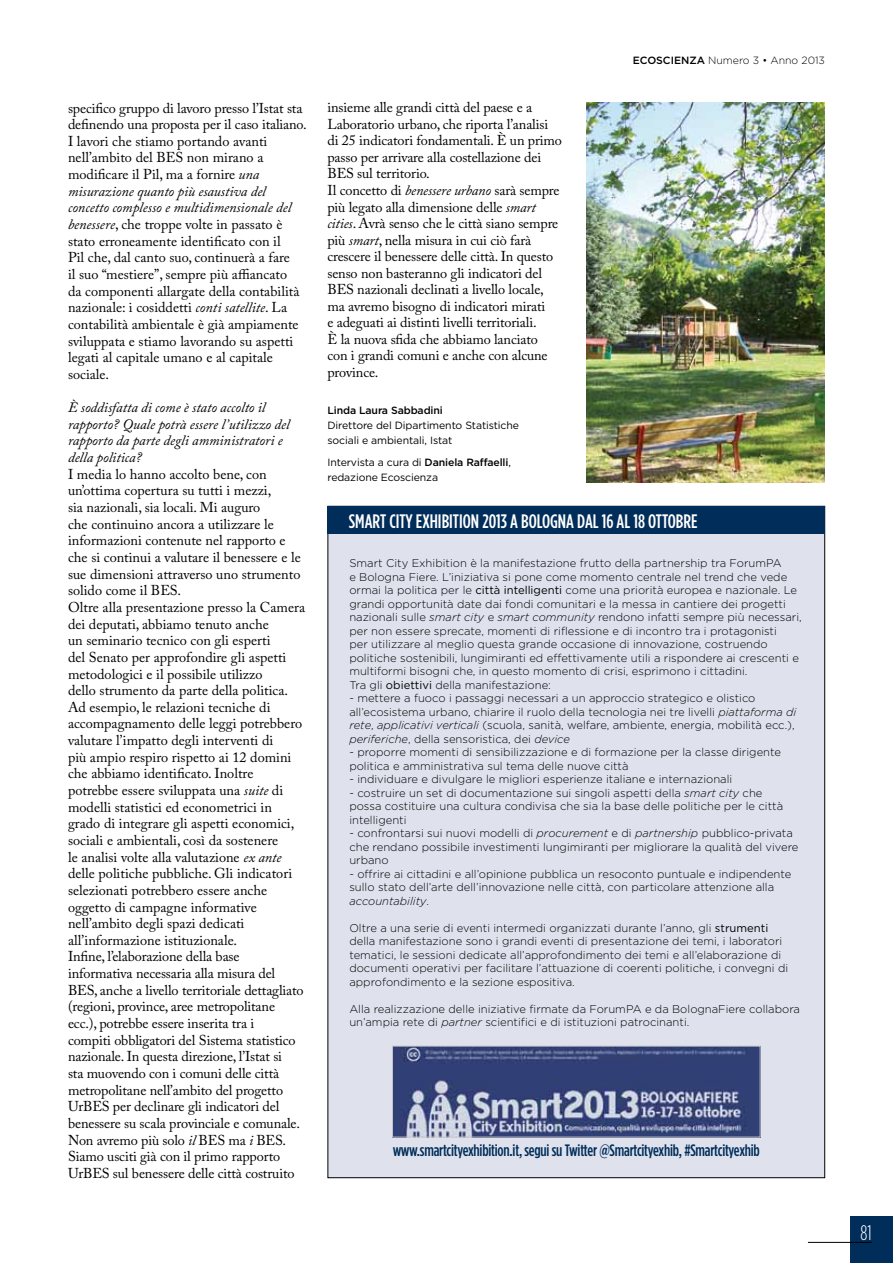
<style>
.page{position:relative;width:893px;height:1263px;background:#fff}
.page>*{position:absolute;margin:0;border:0;box-sizing:border-box;transform-origin:0 0}
.t1{font:300 condensed 21px "Gotham HTF";color:#fff}
.t2{font:500 19.5px "Gotham Condensed";color:#fff}
.t3{font:500 condensed 16.5px "Gotham HTF";letter-spacing:-.015em;color:#002d59}
.t4{font:14.25px/16.6px "Adobe Caslon Pro";color:#000}
.t5{font:italic 14.25px/16.6px "Adobe Caslon Pro";color:#000}
.t6{font:300 11.25px/13.5px "Gotham HTF";color:#000}
.t7{font:10.5px/15px "Gotham HTF";letter-spacing:-.01em;color:#000}
.t8{font:300 10.5px "Gotham HTF";color:#000}
.t9{font:500 10.5px "Gotham HTF";letter-spacing:-.01em;color:#000}
.s1{font-style:italic}
.s2{font-weight:500}
.s3{font-weight:400}
</style>
<div class="page">
<div style="left:850px;top:1216px;width:43px;height:47px;background:#002d59"></div>
<hr style="left:808px;top:1242px;width:64px;height:1px;background:#000">
<img style="left:587px;top:102px;width:238px;height:381px">
<div style="left:328px;top:506px;width:497px;height:672px;background:#dfe2ed"></div>
<div style="left:328px;top:506px;width:497px;height:28px;background:#002d59"></div>
<img style="left:394px;top:1048px;width:364px;height:87px">
<div style="left:392px;top:1046px;width:368px;height:91px;border:1px solid #c6c6c6"></div>
<p class="t4" style="left:68px;top:99px;width:240px">specifico gruppo di lavoro presso l’Istat sta definendo una proposta per il caso italiano.<br>I lavori che stiamo portando avanti nell’ambito del BES non mirano a modificare il Pil, ma a fornire <span class="s1">una misurazione quanto più esaustiva del concetto complesso e multidimensionale del benessere</span>, che troppe volte in passato è stato erroneamente identificato con il<br>Pil che, dal canto suo, continuerà a fare<br>il suo “mestiere”, sempre più affiancato<br>da componenti allargate della contabilità nazionale: i cosiddetti <span class="s1">conti satellite</span>. La contabilità ambientale è già ampiamente sviluppata e stiamo lavorando su aspetti legati al capitale umano e al capitale sociale.</p>
<p class="t5" style="left:68px;top:399px;width:223px">È soddisfatta di come è stato accolto il rapporto? Quale potrà essere l’utilizzo del rapporto da parte degli amministratori e della politica?</p>
<p class="t4" style="left:68px;top:465px;width:239px">I media lo hanno accolto bene, con un’ottima copertura su tutti i mezzi,<br>sia nazionali, sia locali. Mi auguro<br>che continuino ancora a utilizzare le informazioni contenute nel rapporto e che si continui a valutare il benessere e le sue dimensioni attraverso uno strumento solido come il BES.<br>Oltre alla presentazione presso la Camera dei deputati, abbiamo tenuto anche<br>un seminario tecnico con gli esperti<br>del Senato per approfondire gli aspetti metodologici e il possibile utilizzo<br>dello strumento da parte della politica.<br>Ad esempio, le relazioni tecniche di accompagnamento delle leggi potrebbero valutare l’impatto degli interventi di<br>più ampio respiro rispetto ai 12 domini che abbiamo identificato. Inoltre potrebbe essere sviluppata una <span class="s1">suite</span> di modelli statistici ed econometrici in grado di integrare gli aspetti economici, sociali e ambientali, così da sostenere<br>le analisi volte alla valutazione <span class="s1">ex ante </span>delle politiche pubbliche. Gli indicatori selezionati potrebbero essere anche oggetto di campagne informative nell’ambito degli spazi dedicati all’informazione istituzionale.<br>Infine, l’elaborazione della base informativa necessaria alla misura del BES, anche a livello territoriale dettagliato (regioni, province, aree metropolitane ecc.), potrebbe essere inserita tra i<br>compiti obbligatori del Sistema statistico nazionale. In questa direzione, l’Istat si<br>sta muovendo con i comuni delle città metropolitane nell’ambito del progetto UrBES per declinare gli indicatori del benessere su scala provinciale e comunale.<br>Non avremo più solo <span class="s1">il</span> BES ma <span class="s1">i</span> BES.<br>Siamo usciti già con il primo rapporto UrBES sul benessere delle città costruito</p>
<p class="t4" style="left:327px;top:99px;width:236px">insieme alle grandi città del paese e a Laboratorio urbano, che riporta l’analisi di 25 indicatori fondamentali. è un primo passo per arrivare alla costellazione dei BES sul territorio.<br>Il concetto di <span class="s1">benessere urbano</span> sarà sempre più legato alla dimensione delle <span class="s1">smart cities</span>. Avrà senso che le città siano sempre più <span class="s1">smart</span>, nella misura in cui ciò farà crescere il benessere delle città. In questo senso non basteranno gli indicatori del BES nazionali declinati a livello locale, ma avremo bisogno di indicatori mirati<br>e adeguati ai distinti livelli territoriali.<br>è la nuova sfida che abbiamo lanciato<br>con i grandi comuni e anche con alcune province.</p>
<p class="t9" style="left:327px;top:405px;width:117px">Linda Laura Sabbadini</p>
<p class="t7" style="left:327px;top:418px;width:193px">Direttore del Dipartimento Statistiche sociali e ambientali, Istat</p>
<p class="t7" style="left:327px;top:454px;width:185px">Intervista a cura di <span class="s2">Daniela Raffaelli</span>, redazione Ecoscienza</p>
<p class="t8" style="left:633px;top:55px;width:194px"><span class="s2">ecoscienza</span> Numero 3 • Anno 2013</p>
<h2 class="t2" style="left:349px;top:511px;width:350px">SMART CITY EXHIBITION 2013 A BOLOGNA DAL 16 AL 18 OTTOBRE</h2>
<p class="t6" style="left:349px;top:556px;width:454px">Smart City Exhibition è la manifestazione frutto della partnership tra ForumPA<br>e Bologna Fiere. L’iniziativa si pone come momento centrale nel trend che vede ormai la politica per le <span class="s3">città intelligenti</span> come una priorità europea e nazionale. Le grandi opportunità date dai fondi comunitari e la messa in cantiere dei progetti nazionali sulle <span class="s1">smart city</span> e <span class="s1">smart community</span> rendono infatti sempre più necessari, per non essere sprecate, momenti di riflessione e di incontro tra i protagonisti<br>per utilizzare al meglio questa grande occasione di innovazione, costruendo politiche sostenibili, lungimiranti ed effettivamente utili a rispondere ai crescenti e multiformi bisogni che, in questo momento di crisi, esprimono i cittadini.<br>Tra gli <span class="s3">obiettivi</span> della manifestazione:</p>
<p class="t6" style="left:349px;top:691px;width:448px">- mettere a fuoco i passaggi necessari a un approccio strategico e olistico all’ecosistema urbano, chiarire il ruolo della tecnologia nei tre livelli <span class="s1">piattaforma di rete</span>, <span class="s1">applicativi verticali</span> (scuola, sanità, welfare, ambiente, energia, mobilità ecc.), <span class="s1">periferiche</span>, della sensoristica, dei <span class="s1">device</span></p>
<p class="t6" style="left:349px;top:745px;width:433px">- proporre momenti di sensibilizzazione e di formazione per la classe dirigente politica e amministrativa sul tema delle nuove città</p>
<p class="t6" style="left:349px;top:772px;width:384px">- individuare e divulgare le migliori esperienze italiane e internazionali</p>
<p class="t6" style="left:349px;top:786px;width:435px">- costruire un set di documentazione sui singoli aspetti della <span class="s1">smart city</span> che possa costituire una cultura condivisa che sia la base delle politiche per le città intelligenti</p>
<p class="t6" style="left:349px;top:826px;width:451px">- confrontarsi sui nuovi modelli di <span class="s1">procurement</span> e di <span class="s1">partnership</span> pubblico-privata che rendano possibile investimenti lungimiranti per migliorare la qualità del vivere urbano</p>
<p class="t6" style="left:349px;top:867px;width:444px">- offrire ai cittadini e all’opinione pubblica un resoconto puntuale e indipendente sullo stato dell’arte dell’innovazione nelle città, con particolare attenzione alla <span class="s1">accountability</span>.</p>
<p class="t6" style="left:349px;top:921px;width:440px">Oltre a una serie di eventi intermedi organizzati durante l’anno, gli <span class="s3">strumenti </span>della manifestazione sono i grandi eventi di presentazione dei temi, i laboratori tematici, le sessioni dedicate all’approfondimento dei temi e all’elaborazione di documenti operativi per facilitare l’attuazione di coerenti politiche, i convegni di approfondimento e la sezione espositiva.</p>
<p class="t6" style="left:349px;top:1002px;width:452px">Alla realizzazione delle iniziative firmate da ForumPA e da BolognaFiere collabora un’ampia rete di <span class="s1">partner</span> scientifici e di istituzioni patrocinanti.</p>
<p class="t3" style="left:393px;top:1141px;width:369px">www.smartcityexhibition.it, segui su Twitter @Smartcityexhib, #Smartcityexhib</p>
<h1 class="t1" style="left:860px;top:1221px;width:13px">81</h1>
</div>
